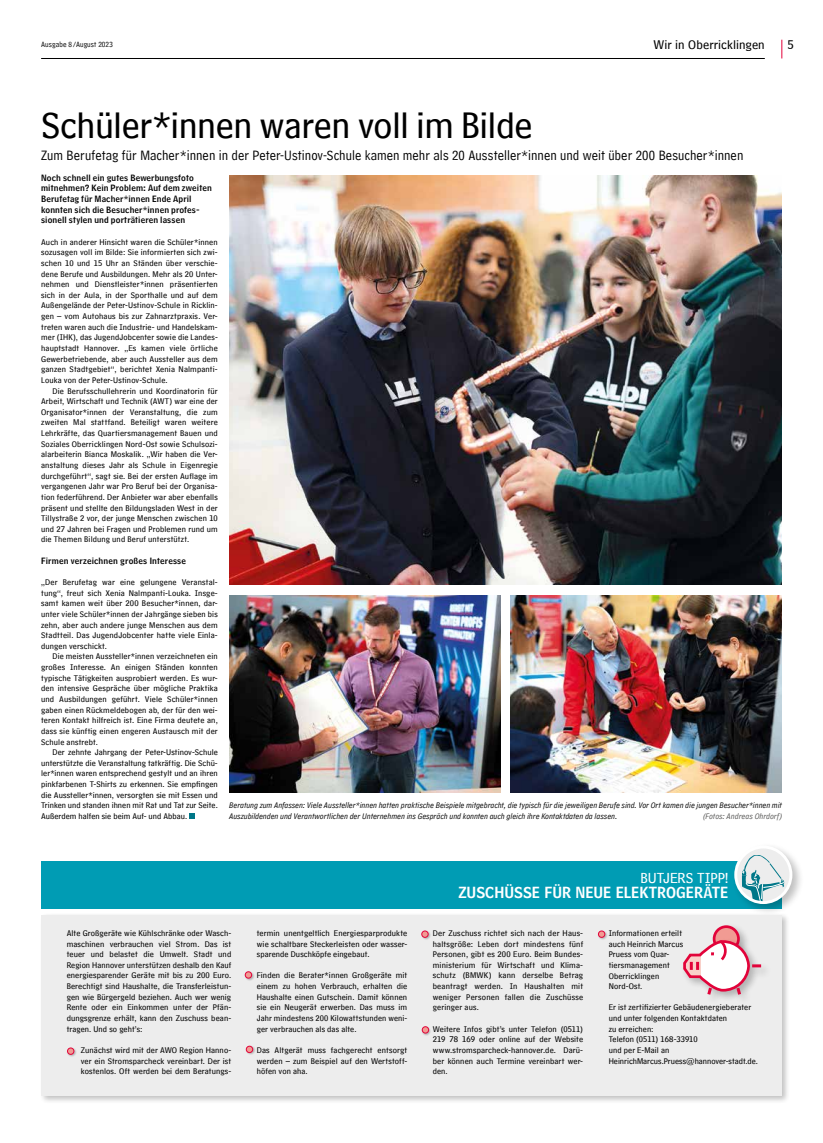
<style>
.page{position:relative;width:823px;height:1143px;background:#fff}
.page>*{position:absolute;margin:0;border:0;box-sizing:border-box;transform-origin:0 0}
.t1{font:38px "HM Text";letter-spacing:-.015em;color:#000}
.t2{font:15px "HM Headline";letter-spacing:-.005em;color:#fff}
.t3{font:15px "HM Text";letter-spacing:-.005em;color:#fff}
.t4{font:14.2px "HM Comment";letter-spacing:.005em;color:#000}
.t5{font:13px "HM Text";letter-spacing:.01em;color:#000}
.t6{font:8.5px/10.6px "HM Text";letter-spacing:.01em;color:#000;text-align:justify}
.t7{font:italic 8.5px/10.6px "HM Comment";letter-spacing:.01em;color:#000}
.t8{font:8.5px/10.6px "HM Headline";letter-spacing:.015em;color:#000}
.t9{font:italic 8.5px "HM Comment";letter-spacing:.01em;color:#575756}
.t10{font:8px "HM Comment";letter-spacing:.01em;color:#000}
</style>
<div class="page">
<hr style="left:41px;top:58px;width:723px;height:1px;background:#000">
<svg style="left:781px;top:40px;width:1px;height:18px"></svg>
<svg style="left:189px;top:813px;width:5px;height:6px"></svg>
<img style="left:229px;top:175px;width:552px;height:410px">
<div style="left:39px;top:912px;width:750px;height:191px;background:#000;opacity:.25"></div>
<div style="left:41px;top:914px;width:740px;height:181px;background:#ededed"></div>
<div style="left:244px;top:970px;width:11px;height:11px;background:#000;opacity:.25"></div>
<div style="left:245px;top:971px;width:6px;height:7px;background:#f19b93;border-radius:50%"></div>
<div style="left:245px;top:971px;width:7px;height:7px;border:1px solid #e2033a;border-radius:50%"></div>
<div style="left:709px;top:922px;width:41px;height:41px;background:#000;opacity:.25"></div>
<svg style="left:713px;top:926px;width:25px;height:24px"></svg>
<div style="left:712px;top:925px;width:27px;height:27px;border:3px solid #e2033a;border-radius:50%"></div>
<div style="left:680px;top:937px;width:80px;height:65px;background:#000;opacity:.25"></div>
<div style="left:749px;top:961px;width:23px;height:18px;background:#e9e9e9"></div>
<div style="left:704px;top:985px;width:18px;height:20px;background:#ebebeb"></div>
<div style="left:733px;top:985px;width:18px;height:20px;background:#eaeaea"></div>
<svg style="left:681px;top:938px;width:79px;height:59px"></svg>
<div style="left:41px;top:861px;width:740px;height:48px;background:#009cb4"></div>
<div style="left:731px;top:842px;width:72px;height:73px;background:#000;opacity:.25"></div>
<svg style="left:735px;top:847px;width:55px;height:55px"></svg>
<svg style="left:741px;top:854px;width:43px;height:49px;background:#b5d2d6"></svg>
<div style="left:733px;top:845px;width:59px;height:59px;border:3px solid #fff;border-radius:50%"></div>
<img style="left:229px;top:595px;width:271px;height:197px">
<img style="left:510px;top:595px;width:271px;height:197px">
<div style="left:67px;top:1047px;width:10px;height:10px;background:#000;opacity:.25"></div>
<div style="left:67px;top:1047px;width:7px;height:7px;background:#f19b93;border-radius:50%"></div>
<div style="left:67px;top:1047px;width:7px;height:7px;border:1px solid #e2033a;border-radius:50%"></div>
<div style="left:421px;top:1025px;width:10px;height:11px;background:#000;opacity:.25"></div>
<div style="left:422px;top:1026px;width:6px;height:7px;background:#f19b93;border-radius:50%"></div>
<div style="left:421px;top:1026px;width:8px;height:7px;border:1px solid #e2033a;border-radius:50%"></div>
<div style="left:245px;top:1045px;width:11px;height:10px;background:#000;opacity:.25"></div>
<svg style="left:246px;top:1046px;width:6px;height:6px"></svg>
<div style="left:246px;top:1045px;width:7px;height:7px;border:1px solid #e2033a;border-radius:50%"></div>
<div style="left:420px;top:930px;width:11px;height:10px;background:#000;opacity:.25"></div>
<div style="left:421px;top:930px;width:7px;height:7px;background:#f19b93;border-radius:50%"></div>
<div style="left:421px;top:930px;width:7px;height:7px;border:1px solid #e2033a;border-radius:50%"></div>
<div style="left:597px;top:930px;width:10px;height:10px;background:#000;opacity:.25"></div>
<div style="left:598px;top:930px;width:6px;height:7px;background:#f19b93;border-radius:50%"></div>
<div style="left:597px;top:930px;width:7px;height:7px;border:1px solid #e2033a;border-radius:50%"></div>
<p class="t10" style="left:41px;top:37px;width:73px">Ausgabe 8 /August 2023</p>
<h3 class="t5" style="left:653px;top:33px;width:113px">Wir in Oberricklingen</h3>
<h3 class="t5" style="left:787px;top:33px;width:8px">5</h3>
<h1 class="t1" style="left:41px;top:92px;width:492px">Schüler*innen waren voll im Bilde</h1>
<h3 class="t4" style="left:41px;top:142px;width:703px">Zum Berufetag für Macher*innen in der Peter-Ustinov-Schule kamen mehr als 20 Aussteller*innen und weit über 200 Besucher*innen</h3>
<p class="t8" style="left:41px;top:171px;width:172px">Noch schnell ein gutes Bewerbungsfoto mitnehmen? Kein Problem: Auf dem zweiten Berufetag für Macher*innen Ende April konnten sich die Besucher*innen profes&shy;sionell stylen und porträtieren lassen</p>
<p class="t6" style="left:41px;top:235px;width:178px">Auch in anderer Hinsicht waren die Schüler*innen sozusagen voll im Bilde: Sie informierten sich zwi&shy;schen 10 und 15 Uhr an Ständen über verschie&shy;dene Berufe und Ausbildungen. Mehr als 20 Unter&shy;nehmen und Dienstleister*innen präsentierten sich in der Aula, in der Sporthalle und auf dem Außengelände der Peter-Ustinov-Schule in Ricklin&shy;gen – vom Autohaus bis zur Zahnarztpraxis. Ver&shy;treten waren auch die Industrie- und Handelskam&shy;mer (IHK), das JugendJobcenter sowie die Landes&shy;hauptstadt Hannover. „Es kamen viele örtliche Gewerbetriebende, aber auch Aussteller aus dem ganzen Stadtgebiet“, berichtet Xenia Nalmpanti-Louka von der Peter-Ustinov-Schule.</p>
<p class="t6" style="left:41px;top:384px;width:178px;text-indent:11px">Die Berufsschullehrerin und Koordinatorin für Arbeit, Wirtschaft und Technik (AWT) war eine der Organisator*innen der Veranstaltung, die zum zweiten Mal stattfand. Beteiligt waren weitere Lehrkräfte, das Quartiersmanagement Bauen und Soziales Oberricklingen Nord-Ost sowie Schulsozi&shy;alarbeiterin Bianca Moskalik. „Wir haben die Ver&shy;anstaltung dieses Jahr als Schule in Eigenregie durchgeführt“, sagt sie. Bei der ersten Auflage im vergangenen Jahr war Pro Beruf bei der Organisa&shy;tion federführend. Der Anbieter war aber ebenfalls präsent und stellte den Bildungsladen West in der Tillystraße 2 vor, der junge Menschen zwischen 10 und 27 Jahren bei Fragen und Problemen rund um die Themen Bildung und Beruf unterstützt.</p>
<p class="t8" style="left:41px;top:554px;width:146px">Firmen verzeichnen großes Interesse</p>
<p class="t6" style="left:41px;top:575px;width:178px">„Der Berufetag war eine gelungene Veranstal&shy;tung“, freut sich Xenia Nalmpanti-Louka. Insge&shy;samt kamen weit über 200 Besucher*innen, dar&shy;unter viele Schüler*innen der Jahrgänge sieben bis zehn, aber auch andere junge Menschen aus dem Stadtteil. Das JugendJobcenter hatte viele Einla&shy;dungen verschickt.</p>
<p class="t6" style="left:41px;top:650px;width:178px;text-indent:11px">Die meisten Aussteller*innen verzeichneten ein großes Interesse. An einigen Ständen konnten typische Tätigkeiten ausprobiert werden. Es wur&shy;den intensive Gespräche über mögliche Praktika und Ausbildungen geführt. Viele Schüler*innen gaben einen Rückmeldebogen ab, der für den wei&shy;teren Kontakt hilfreich ist. Eine Firma deutete an, dass sie künftig einen engeren Austausch mit der Schule anstrebt.</p>
<p class="t6" style="left:41px;top:745px;width:178px;text-indent:11px">Der zehnte Jahrgang der Peter-Ustinov-Schule unterstützte die Veranstaltung tatkräftig. Die Schü&shy;ler*innen waren entsprechend gestylt und an ihren pinkfarbenen T-Shirts zu erkennen. Sie empfingen die Aussteller*innen, versorgten sie mit Essen und Trinken und standen ihnen mit Rat und Tat zur Seite.<br>Außerdem halfen sie beim Auf- und Abbau.</p>
<p class="t7" style="left:229px;top:800px;width:554px">Beratung zum Anfassen: Viele Aussteller*innen hatten praktische Beispiele mitgebracht, die typisch für die jeweiligen Berufe sind. Vor Ort kamen die jungen Besucher*innen mit<br>Auszubildenden und Verantwortlichen der Unternehmen ins Gespräch und konnten auch gleich ihre Kontaktdaten da lassen.</p>
<p class="t9" style="left:703px;top:811px;width:80px">(Fotos: Andreas Ohrdorf)</p>
<h2 class="t3" style="left:640px;top:864px;width:89px">BUTJERS TIPP!</h2>
<h2 class="t2" style="left:458px;top:879px;width:271px">ZUSCHÜSSE FÜR NEUE ELEKTROGERÄTE</h2>
<p class="t6" style="left:67px;top:926px;width:166px">Alte Großgeräte wie Kühlschränke oder Wasch&shy;maschinen verbrauchen viel Strom. Das ist teuer und belastet die Umwelt. Stadt und Region Hannover unterstützen deshalb den Kauf energiesparender Geräte mit bis zu 200 Euro.<br>Berechtigt sind Haushalte, die Transferleistun&shy;gen wie Bürgergeld beziehen. Auch wer wenig Rente oder ein Einkommen unter der Pfän&shy;dungsgrenze erhält, kann den Zuschuss bean&shy;tragen. Und so geht’s:</p>
<p class="t6" style="left:81px;top:1043px;width:152px">Zunächst wird mit der AWO Region Hanno&shy;ver ein Stromsparcheck vereinbart. Der ist kostenlos. Oft werden bei dem Beratungs-</p>
<p class="t6" style="left:257px;top:926px;width:152px">termin unentgeltlich Energiesparprodukte wie schaltbare Steckerleisten oder wasser&shy;sparende Duschköpfe eingebaut.</p>
<p class="t6" style="left:257px;top:968px;width:152px">Finden die Berater*innen Großgeräte mit einem zu hohen Verbrauch, erhalten die Haushalte einen Gutschein. Damit können sie ein Neugerät erwerben. Das muss im Jahr mindestens 200 Kilowattstunden weni&shy;ger verbrauchen als das alte.</p>
<p class="t6" style="left:257px;top:1043px;width:152px">Das Altgerät muss fachgerecht entsorgt werden – zum Beispiel auf den Wertstoff&shy;höfen von aha.</p>
<p class="t6" style="left:432px;top:926px;width:152px">Der Zuschuss richtet sich nach der Haus&shy;haltsgröße: Leben dort mindestens fünf Personen, gibt es 200 Euro. Beim Bundes&shy;ministerium für Wirtschaft und Klima&shy;schutz (BMWK) kann derselbe Betrag beantragt werden. In Haushalten mit weniger Personen fallen die Zuschüsse geringer aus.</p>
<p class="t6" style="left:432px;top:1022px;width:152px">Weitere Infos gibt’s unter Telefon (0511)<br>219 78 169 oder online auf der Website www.stromsparcheck-hannover.de. Darü&shy;ber können auch Termine vereinbart wer&shy;den.</p>
<p class="t6" style="left:608px;top:926px;width:76px;text-align:left">Informationen erteilt auch Heinrich Marcus<br>Pruess vom Quar&shy;tiersmanagement<br>Oberricklingen<br>Nord-Ost.</p>
<p class="t6" style="left:608px;top:1000px;width:151px;text-align:left">Er ist zertifizierter Gebäudenergieberater und unter folgenden Kontaktdaten<br>zu erreichen:<br>Telefon (0511) 168-33910<br>und per E-Mail an<br>HeinrichMarcus.Pruess@hannover-stadt.de.</p>
</div>
